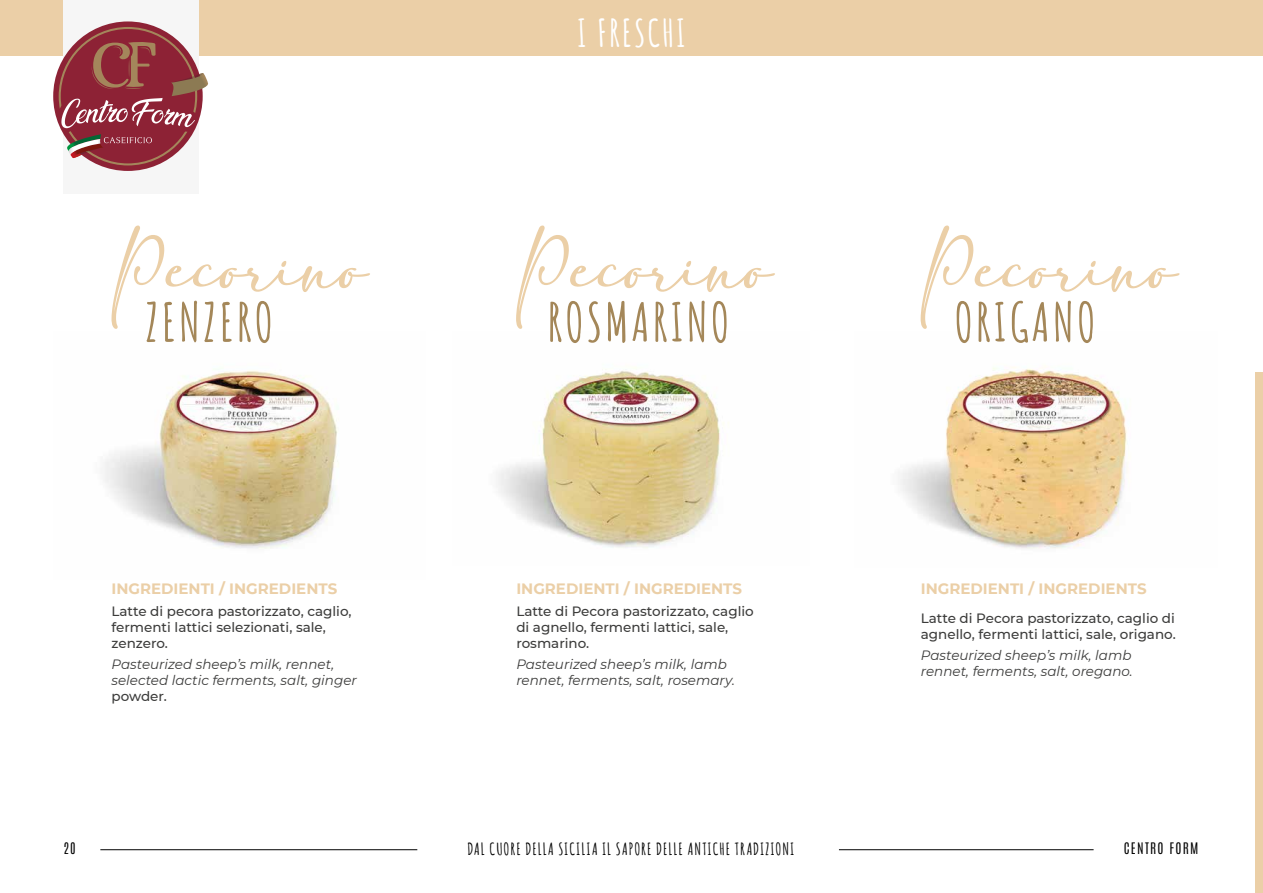
<style>
.page{position:relative;width:1263px;height:893px;background:#fff}
.page>*{position:absolute;margin:0;border:0;box-sizing:border-box;transform-origin:0 0}
.t1{font:52.5px "adelia";color:#ebcfa7}
.t2{font:700 52.5px "Amatic SC";letter-spacing:.05em;color:#a48759}
.t3{font:700 37.5px "Amatic SC";letter-spacing:.05em;color:#fff}
.t4{font:700 16.5px "Amatic";letter-spacing:.1em;color:#000}
.t5{font:700 15px "Montserrat";color:#ebcfa7}
.t6{font:500 13.5px/16.2px "Montserrat";color:#3c3c3b}
.t7{font:italic 13.5px/16.2px "Montserrat";color:#3c3c3b}
.t8{font:13.5px "Antonio";letter-spacing:.095em;color:#000}
</style>
<div class="page">
<hr style="left:839px;top:849px;width:254px;height:1px;background:#000">
<hr style="left:100px;top:849px;width:317px;height:1px;background:#000">
<div style="left:0;top:0;width:1263px;height:55px;background:#ebcfa7"></div>
<img style="left:104px;top:371px;width:234px;height:178px">
<img style="left:498px;top:367px;width:226px;height:181px">
<img style="left:900px;top:367px;width:230px;height:182px">
<div style="left:63px;top:0;width:136px;height:193px;background:#f6f6f6"></div>
<div style="left:53px;top:21px;width:150px;height:150px;background:#8d2235;border-radius:50%"></div>
<svg style="left:58px;top:27px;width:152px;height:138px"></svg>
<div style="left:1256px;top:373px;width:7px;height:520px;background:#ebcfa7"></div>
<h2 class="t3" style="left:577px;top:4px;width:110px">I FRESCHI</h2>
<h1 class="t1" style="left:111px;top:240px;width:257px">Pecorino</h1>
<h1 class="t1" style="left:516px;top:240px;width:257px">Pecorino</h1>
<h1 class="t1" style="left:920px;top:240px;width:257px">Pecorino</h1>
<h1 class="t2" style="left:145px;top:282px;width:129px">ZENZERO</h1>
<h1 class="t2" style="left:547px;top:282px;width:184px">ROSMARINO</h1>
<h1 class="t2" style="left:954px;top:282px;width:143px">ORIGANO</h1>
<p class="t5" style="left:112px;top:578px;width:227px">INGREDIENTI / INGREDIENTS</p>
<p class="t6" style="left:112px;top:602px;width:242px">Latte di pecora pastorizzato, caglio, fermenti lattici selezionati, sale, zenzero.</p>
<p class="t7" style="left:112px;top:656px;width:247px">Pasteurized sheep’s milk, rennet, selected lactic ferments, salt, ginger</p>
<p class="t6" style="left:112px;top:688px;width:57px">powder.</p>
<p class="t5" style="left:516px;top:578px;width:227px">INGREDIENTI / INGREDIENTS</p>
<p class="t6" style="left:516px;top:602px;width:239px">Latte di Pecora pastorizzato, caglio di agnello, fermenti lattici, sale, rosmarino.</p>
<p class="t7" style="left:516px;top:656px;width:220px">Pasteurized sheep’s milk, lamb rennet, ferments, salt, rosemary.</p>
<p class="t5" style="left:921px;top:578px;width:227px">INGREDIENTI / INGREDIENTS</p>
<p class="t6" style="left:921px;top:609px;width:256px">Latte di Pecora pastorizzato, caglio di agnello, fermenti lattici, sale, origano.</p>
<p class="t7" style="left:921px;top:647px;width:213px">Pasteurized sheep’s milk, lamb rennet, ferments, salt, oregano.</p>
<p class="t8" style="left:63px;top:839px;width:14px">20</p>
<p class="t4" style="left:468px;top:838px;width:327px">DAL CUORE DELLA SICILIA IL SAPORE DELLE ANTICHE TRADIZIONI</p>
<p class="t8" style="left:1124px;top:839px;width:76px">CENTRO FORM</p>
</div>
